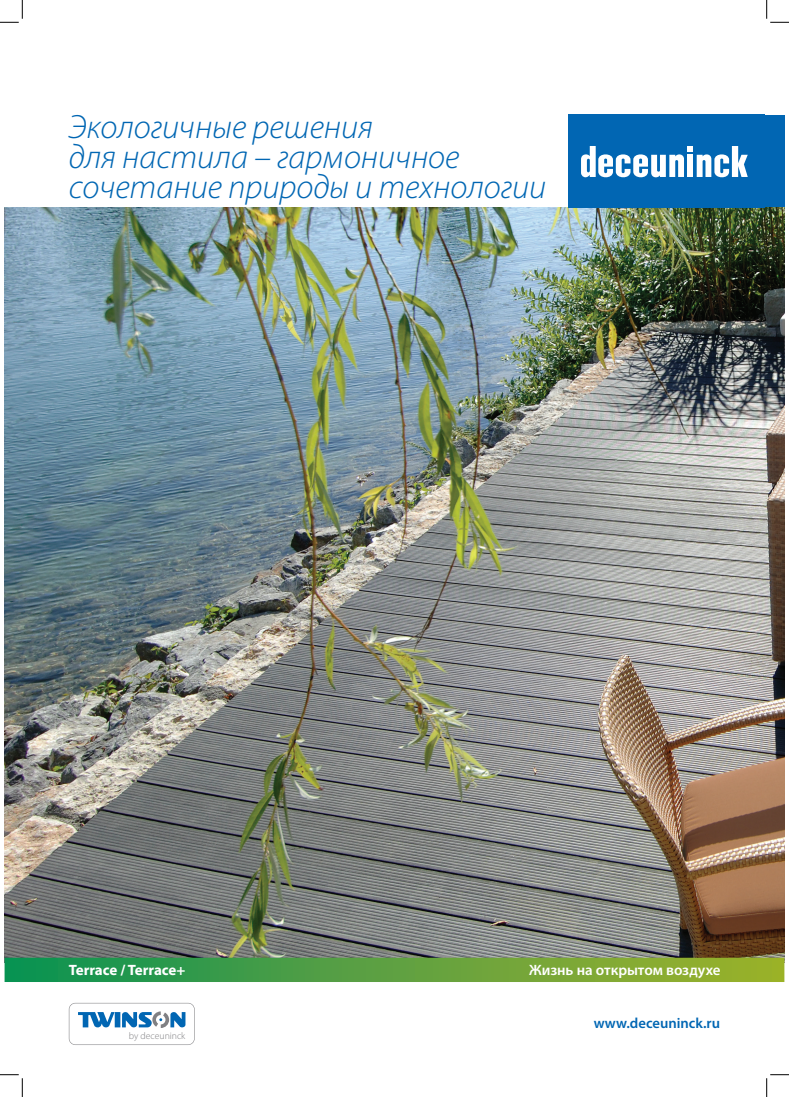
<style>
.page{position:relative;width:789px;height:1097px;background:#fff}
.page>*{position:absolute;margin:0;border:0;box-sizing:border-box;transform-origin:0 0}
.t1{font:italic 300 33.75px/30px "Myriad Pro";color:#0166b3}
.t2{font:600 15px "Myriad Pro";letter-spacing:-.005em;color:#fff}
.t3{font:700 15px "Myriad Pro";letter-spacing:-.005em;color:#fff}
.t4{font:600 14.62px "Myriad Pro";color:#0166b3}
.t5{font:300 9.62px "Myriad Pro";color:#808083}
</style>
<div class="page">
<div style="left:759px;top:115px;width:25px;height:93px;background:#0166b3"></div>
<img style="left:5px;top:208px;width:779px;height:750px">
<div style="left:5px;top:958px;width:778px;height:23px;background:linear-gradient(to right,#0e9255,#a4b12b)"></div>
<div style="left:568px;top:115px;width:197px;height:93px;background:#0166b3"></div>
<svg style="left:581px;top:146px;width:166px;height:32px"></svg>
<svg style="left:69px;top:1003px;width:126px;height:42px"></svg>
<svg style="left:0;top:0;width:23px;height:23px"></svg>
<svg style="left:0;top:1074px;width:23px;height:23px"></svg>
<svg style="left:766px;top:0;width:23px;height:23px"></svg>
<svg style="left:766px;top:1074px;width:23px;height:23px"></svg>
<p class="t1" style="left:69px;top:111px;width:479px">Экологичные решения<br>для настила – гармоничное сочетание природы и технологии</p>
<p class="t3" style="left:69px;top:960px;width:118px">Terrace / Terrace+</p>
<p class="t2" style="left:529px;top:962px;width:193px">Жизнь на открытом воздухе</p>
<p class="t4" style="left:593px;top:1015px;width:128px">www.deceuninck.ru</p>
<p class="t5" style="left:129px;top:1030px;width:58px">by deceuninck</p>
</div>
